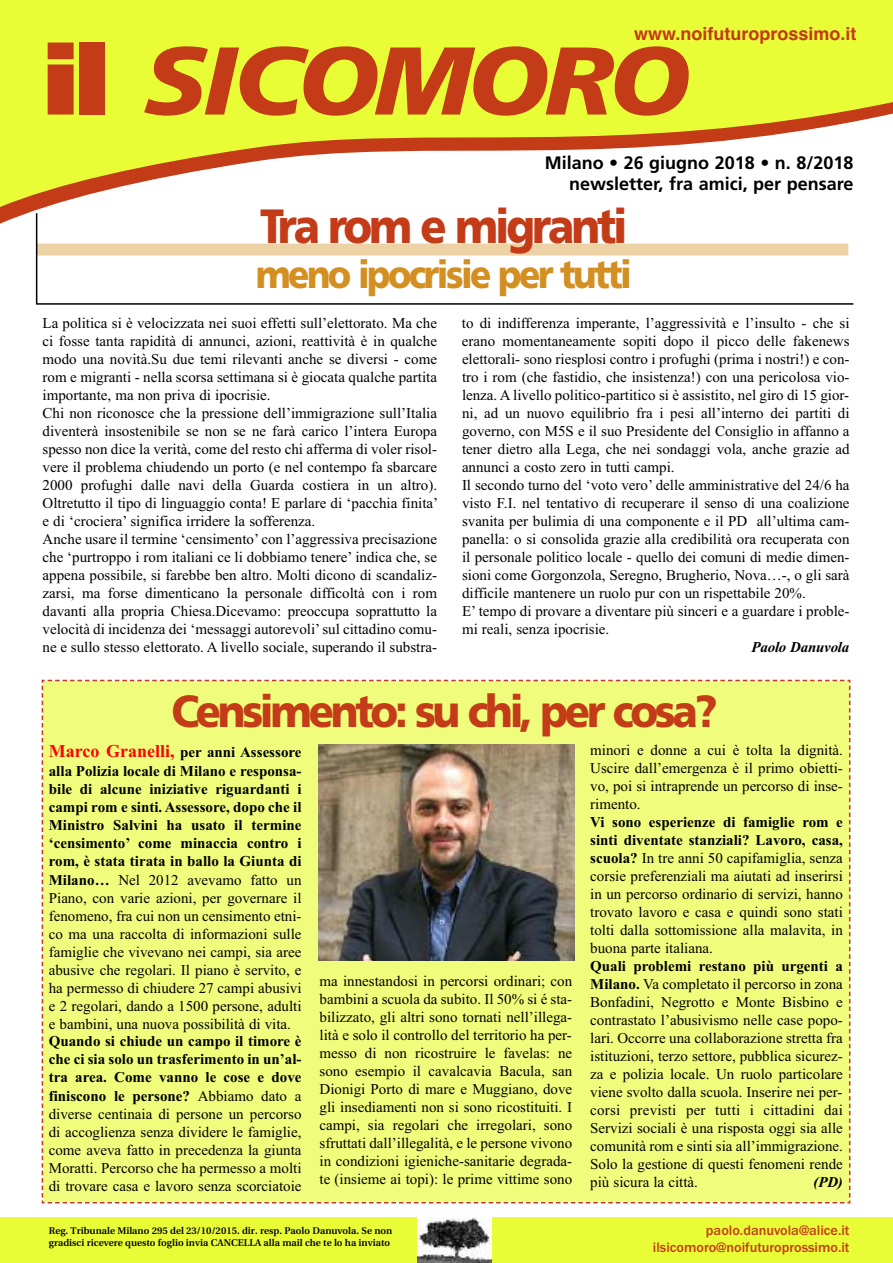
<style>
.page{position:relative;width:893px;height:1263px;background:#fff}
.page>*{position:absolute;margin:0;border:0;box-sizing:border-box;transform-origin:0 0}
.t1{font:italic 900 96px "Frutiger";letter-spacing:-.035em;color:#c33b17;scale:1.07 1}
.t2{font:900 48px "Frutiger";letter-spacing:-.075em;color:#c33b17;scale:.9 1}
.t3{font:900 45px "Frutiger";letter-spacing:-.08em;color:#c33b17;scale:.92 1}
.t4{font:900 39px "Frutiger";letter-spacing:-.075em;color:#d38f21;scale:.9 1}
.t5{font:700 18px/21.6px "Frutiger";color:#000;text-align:right}
.t6{font:700 18px "Helvetica";color:#c33b17}
.t7{font:15px/18px "Times New Roman";color:#000;text-align:justify}
.t8{font:700 15px/19.5px "Times New Roman";color:#000}
.t9{font:italic 700 15px "Times New Roman";letter-spacing:-.015em;color:#000}
.t10{font:500 14.25px/17.1px "Franklin Gothic";color:#c33b17;text-align:right}
.t11{font:600 9.75px/11.7px "Utopia";color:#000}
.s1{font-style:normal}
.s2{font-size:18px;color:#f00}
.s3{font-weight:700}
</style>
<div class="page">
<div style="left:37px;top:244px;width:811px;height:12px;background:#edd2a6"></div>
<svg style="left:0;top:0;width:893px;height:207px;fill:#e9fd37"></svg>
<div style="left:0;top:1217px;width:893px;height:46px;background:#e9fd37"></div>
<img style="left:417px;top:1217px;width:74px;height:46px">
<hr style="left:36px;top:213px;width:1px;height:91px;background:#000">
<hr style="left:36px;top:303px;width:817px;height:2px;background:#000">
<div style="left:41px;top:679px;width:810px;height:525px;background:#f0fd7c"></div>
<img style="left:319px;top:744px;width:255px;height:216px">
<p class="t6" style="left:634px;top:23px;width:224px">www.noifuturoprossimo.it</p>
<h1 class="t1" style="left:42px;top:43px;width:606px"><span class="s1">il</span> SICOMORO</h1>
<p class="t5" style="left:545px;top:153px;width:310px">Milano • 26 giugno 2018 • n. 8/2018 newsletter, fra amici, per pensare</p>
<h2 class="t2" style="left:260px;top:207px;width:410px">Tra rom e migranti</h2>
<h3 class="t4" style="left:256px;top:259px;width:419px">meno ipocrisie per tutti</h3>
<p class="t7" style="left:43px;top:314px;width:397px;text-align:left">La politica si è velocizzata nei suoi effetti sull’elettorato. Ma che ci fosse tanta rapidità di annunci, azioni, reattività è in qualche modo una novità.Su due temi rilevanti anche se diversi - come rom e migranti - nella scorsa settimana si è giocata qualche partita importante, ma non priva di ipocrisie.<br>Chi non riconosce che la pressione dell’immigrazione sull’Italia diventerà insostenibile se non se ne farà carico l’intera Europa spesso non dice la verità, come del resto chi afferma di voler risol&shy;vere il problema chiudendo un porto (e nel contempo fa sbarcare 2000 profughi dalle navi della Guarda costiera in un altro).<br>Oltretutto il tipo di linguaggio conta! E parlare di ‘pacchia finita’ e di ‘crociera’ significa irridere la sofferenza.<br>Anche usare il termine ‘censimento’ con l’aggressiva precisazione che ‘purtroppo i rom italiani ce li dobbiamo tenere’ indica che, se appena possibile, si farebbe ben altro. Molti dicono di scandaliz&shy;zarsi, ma forse dimenticano la personale difficoltà con i rom davanti alla propria Chiesa.Dicevamo: preoccupa soprattutto la velocità di incidenza dei ‘messaggi autorevoli’sul cittadino comu&shy;ne e sullo stesso elettorato. A livello sociale, superando il substra-</p>
<p class="t7" style="left:462px;top:314px;width:389px;text-align:left">to di indifferenza imperante, l’aggressività e l’insulto - che si erano momentaneamente sopiti dopo il picco delle fakenews elettorali- sono riesplosi contro i profughi (prima i nostri!) e con&shy;tro i rom (che fastidio, che insistenza!) con una pericolosa vio&shy;lenza. A livello politico-partitico si è assistito, nel giro di 15 gior&shy;ni, ad un nuovo equilibrio fra i pesi all’interno dei partiti di governo, con M5S e il suo Presidente del Consiglio in affanno a tener dietro alla Lega, che nei sondaggi vola, anche grazie ad annunci a costo zero in tutti campi.<br>Il secondo turno del ‘voto vero’ delle amministrative del 24/6 ha visto F.I. nel tentativo di recuperare il senso di una coalizione svanita per bulimia di una componente e il PD all’ultima cam&shy;panella: o si consolida grazie alla credibilità ora recuperata con il personale politico locale - quello dei comuni di medie dimen&shy;sioni come Gorgonzola, Seregno, Brugherio, Nova…-, o gli sarà difficile mantenere un ruolo pur con un rispettabile 20%.<br>E’ tempo di provare a diventare più sinceri e a guardare i proble&shy;mi reali, senza ipocrisie.</p>
<p class="t9" style="left:751px;top:638px;width:99px">Paolo Danuvola</p>
<h3 class="t3" style="left:171px;top:693px;width:595px">Censimento: su chi, per cosa?</h3>
<p class="t8" style="left:49px;top:742px;width:254px"><span class="s2">Marco Granelli,</span> per anni Assessore alla Polizia locale di Milano e responsa-</p>
<p class="t7" style="left:49px;top:780px;width:254px"><span class="s3">bile di alcune iniziative riguardanti i campi rom e sinti. Assessore, dopo che il Ministro Salvini ha usato il termine ‘censimento’ come minaccia contro i rom, è stata tirata in ballo la Giunta di Milano…</span> Nel 2012 avevamo fatto un Piano, con varie azioni, per governare il fenomeno, fra cui non un censimento etni&shy;co ma una raccolta di informazioni sulle famiglie che vivevano nei campi, sia aree abusive che regolari. Il piano è servito, e ha permesso di chiudere 27 campi abusivi e 2 regolari, dando a 1500 persone, adulti e bambini, una nuova possibilità di vita.</p>
<p class="t7" style="left:49px;top:1032px;width:254px"><span class="s3">Quando si chiude un campo il timore è che ci sia solo un trasferimento in un’al&shy;tra area. Come vanno le cose e dove finiscono le persone?</span> Abbiamo dato a diverse centinaia di persone un percorso di accoglienza senza dividere le famiglie, come aveva fatto in precedenza la giunta Moratti. Percorso che ha permesso a molti di trovare casa e lavoro senza scorciatoie</p>
<p class="t7" style="left:319px;top:972px;width:254px">ma innestandosi in percorsi ordinari; con bambini a scuola da subito. Il 50% si é sta&shy;bilizzato, gli altri sono tornati nell’illega&shy;lità e solo il controllo del territorio ha per&shy;messo di non ricostruire le favelas: ne sono esempio il cavalcavia Bacula, san Dionigi Porto di mare e Muggiano, dove gli insediamenti non si sono ricostituiti. I campi, sia regolari che irregolari, sono sfruttati dall’illegalità, e le persone vivono in condizioni igieniche-sanitarie degrada&shy;te (insieme ai topi): le prime vittime sono</p>
<p class="t7" style="left:590px;top:741px;width:254px">minori e donne a cui è tolta la dignità.<br>Uscire dall’emergenza è il primo obietti&shy;vo, poi si intraprende un percorso di inse&shy;rimento.</p>
<p class="t7" style="left:590px;top:812px;width:254px"><span class="s3">Vi sono esperienze di famiglie rom e sinti diventate stanziali? Lavoro, casa, scuola?</span> In tre anni 50 capifamiglia, senza corsie preferenziali ma aiutati ad inserirsi in un percorso ordinario di servizi, hanno trovato lavoro e casa e quindi sono stati tolti dalla sottomissione alla malavita, in buona parte italiana.</p>
<p class="t7" style="left:590px;top:956px;width:254px"><span class="s3">Quali problemi restano più urgenti a Milano.</span> Va completato il percorso in zona Bonfadini, Negrotto e Monte Bisbino e contrastato l’abusivismo nelle case popo&shy;lari. Occorre una collaborazione stretta fra istituzioni, terzo settore, pubblica sicurez&shy;za e polizia locale. Un ruolo particolare viene svolto dalla scuola. Inserire nei per&shy;corsi previsti per tutti i cittadini dai Servizi sociali è una risposta oggi sia alle comunità rom e sinti sia all’immigrazione.<br>Solo la gestione di questi fenomeni rende più sicura la città.</p>
<p class="t9" style="left:814px;top:1173px;width:31px">(PD)</p>
<p class="t11" style="left:49px;top:1226px;width:345px">Reg. Tribunale Milano 295 del 23/10/2015. dir. resp. Paolo Danuvola. Se non gradisci ricevere questo foglio invia CANCELLA alla mail che te lo ha inviato</p>
<p class="t10" style="left:653px;top:1221px;width:198px">paolo.danuvola@alice.it ilsicomoro@noifuturoprossimo.it</p>
</div>
